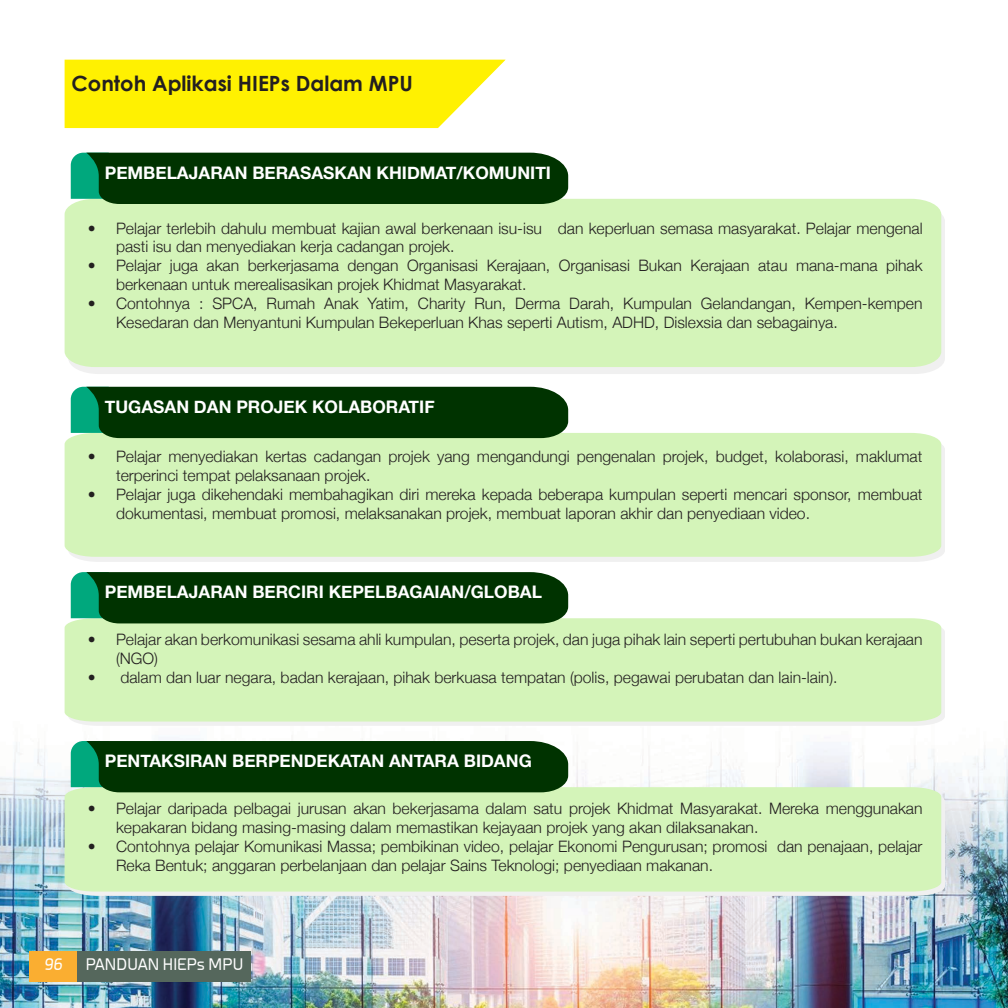
<style>
.page{position:relative;width:1008px;height:1008px;background:#fff}
.page>*{position:absolute;margin:0;border:0;box-sizing:border-box;transform-origin:0 0}
.t1{font:700 21px "Century Gothic";color:#231f20}
.t2{font:700 17.32px "Helvetica Neue";color:#fff}
.t3{font:300 15.75px/18.9px "Helvetica Neue";color:#231f20}
.t4{font:15.75px "Esphimere";color:#fff}
.t5{font:italic 15.75px "Esphimere";color:#fff}
</style>
<div class="page">
<svg style="left:65px;top:60px;width:441px;height:68px;background:#fff113"></svg>
<img style="left:0;top:740px;width:1008px;height:268px">
<div style="left:74px;top:213px;width:871px;height:161px;background:#f0f0f0"></div>
<div style="left:75px;top:443px;width:870px;height:119px;background:#f0f0f0"></div>
<div style="left:76px;top:627px;width:869px;height:99px;background:#f0f0f0"></div>
<svg style="left:68px;top:792px;width:877px;height:104px;fill:#f0f0f0"></svg>
<div style="left:65px;top:199px;width:876px;height:168px;background:#d4f4b9"></div>
<div style="left:71px;top:153px;width:497px;height:51px;background:#030"></div>
<div style="left:65px;top:433px;width:876px;height:124px;background:#d4f4b9"></div>
<div style="left:71px;top:387px;width:497px;height:51px;background:#030"></div>
<div style="left:65px;top:618px;width:876px;height:104px;background:#d4f4b9"></div>
<svg style="left:71px;top:572px;width:497px;height:51px;background:#053c0a"></svg>
<div style="left:65px;top:787px;width:876px;height:105px;background:#d4f4b9"></div>
<div style="left:71px;top:741px;width:497px;height:51px;background:#030"></div>
<div style="left:77px;top:951px;width:174px;height:31px;background:#55675c"></div>
<div style="left:29px;top:951px;width:48px;height:31px;background:#faae31"></div>
<h1 class="t1" style="left:72px;top:71px;width:343px">Contoh Aplikasi HIEPs Dalam MPU</h1>
<p class="t2" style="left:105px;top:159px;width:448px">PEMBELAJARAN BERASASKAN KHIDMAT/KOMUNITI</p>
<p class="t3" style="left:116px;top:217px;width:808px;text-indent:-28px">• Pelajar terlebih dahulu membuat kajian awal berkenaan isu-isu dan keperluan semasa masyarakat. Pelajar mengenal pasti isu dan menyediakan kerja cadangan projek.</p>
<p class="t3" style="left:116px;top:255px;width:808px;text-indent:-28px">• Pelajar juga akan berkerjasama dengan Organisasi Kerajaan, Organisasi Bukan Kerajaan atau mana-mana pihak berkenaan untuk merealisasikan projek Khidmat Masyarakat.</p>
<p class="t3" style="left:116px;top:293px;width:808px;text-indent:-28px">• Contohnya : SPCA, Rumah Anak Yatim, Charity Run, Derma Darah, Kumpulan Gelandangan, Kempen-kempen<br>Kesedaran dan Menyantuni Kumpulan Bekeperluan Khas seperti Autism, ADHD, Dislexsia dan sebagainya.</p>
<p class="t2" style="left:105px;top:393px;width:331px">TUGASAN DAN PROJEK KOLABORATIF</p>
<p class="t3" style="left:116px;top:446px;width:808px;text-indent:-28px">• Pelajar menyediakan kertas cadangan projek yang mengandungi pengenalan projek, budget, kolaborasi, maklumat terperinci tempat pelaksanaan projek.</p>
<p class="t3" style="left:116px;top:484px;width:808px;text-indent:-28px">• Pelajar juga dikehendaki membahagikan diri mereka kepada beberapa kumpulan seperti mencari sponsor, membuat dokumentasi, membuat promosi, melaksanakan projek, membuat laporan akhir dan penyediaan video.</p>
<p class="t2" style="left:105px;top:578px;width:439px">PEMBELAJARAN BERCIRI KEPELBAGAIAN/GLOBAL</p>
<p class="t3" style="left:116px;top:629px;width:808px;text-indent:-28px">• Pelajar akan berkomunikasi sesama ahli kumpulan, peserta projek, dan juga pihak lain seperti pertubuhan bukan kerajaan (NGO)</p>
<p class="t3" style="left:88px;top:667px;width:751px">• dalam dan luar negara, badan kerajaan, pihak berkuasa tempatan (polis, pegawai perubatan dan lain-lain).</p>
<p class="t2" style="left:105px;top:747px;width:429px">PENTAKSIRAN BERPENDEKATAN ANTARA BIDANG</p>
<p class="t3" style="left:116px;top:798px;width:808px;text-indent:-28px">• Pelajar daripada pelbagai jurusan akan bekerjasama dalam satu projek Khidmat Masyarakat. Mereka menggunakan kepakaran bidang masing-masing dalam memastikan kejayaan projek yang akan dilaksanakan.</p>
<p class="t3" style="left:116px;top:836px;width:808px;text-indent:-28px">• Contohnya pelajar Komunikasi Massa; pembikinan video, pelajar Ekonomi Pengurusan; promosi dan penajaan, pelajar<br>Reka Bentuk; anggaran perbelanjaan dan pelajar Sains Teknologi; penyediaan makanan.</p>
<p class="t5" style="left:44px;top:956px;width:20px">96</p>
<p class="t4" style="left:86px;top:956px;width:159px">PANDUAN HIEPs MPU</p>
</div>
